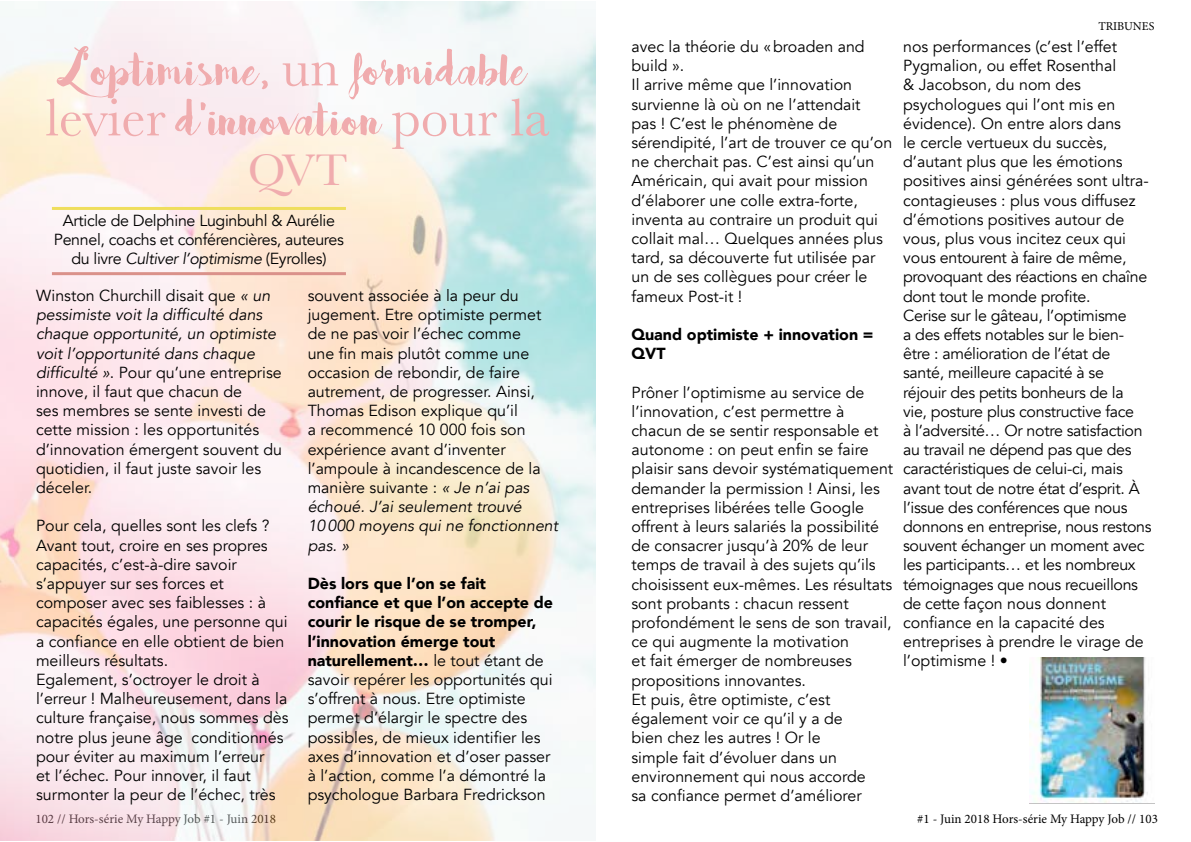
<style>
.page{position:relative;width:1191px;height:842px;background:#fff}
.page>*{position:absolute;margin:0;border:0;box-sizing:border-box;transform-origin:0 0}
.t1{font:55px "Bakery";color:#f0acae}
.t2{font:55px "Baskerville";color:#f0acae}
.t3{font:46px "Baskerville";color:#f0acae}
.t4{font:16px/19.2px "Avenir";color:#000}
.t5{font:16px/19.2px "Avenir";letter-spacing:-.02em;color:#000}
.t6{font:900 16px/19.2px "Avenir";color:#000}
.t7{font:13px "Minion Pro";letter-spacing:-.005em;color:#000}
.t8{font:12px "Minion Pro";color:#000}
.s1{font-family:"Baskerville"}
.s2{font-family:"Bakery"}
.s3{font-style:italic}
.s4{font-weight:900}
</style>
<div class="page">
<img style="left:0;top:2px;width:595px;height:838px">
<hr style="left:52px;top:207px;width:294px;height:3px;background:#efde5d">
<hr style="left:52px;top:272px;width:294px;height:3px;background:#da918a">
<img style="left:1029px;top:658px;width:126px;height:146px">
<h1 class="t1" style="left:69px;top:34px;width:459px">L’optimisme, <span class="s1">un</span> formidable</h1>
<h1 class="t2" style="left:46px;top:83px;width:505px">levier <span class="s2">d’innovation</span> pour la</h1>
<h2 class="t3" style="left:248px;top:141px;width:101px">QVT</h2>
<p class="t5" style="left:54px;top:211px;width:292px;text-align:center">Article de Delphine Luginbuhl &amp; Aurélie<br>Pennel, coachs et conférencières, auteures du livre <span class="s3">Cultiver l’optimisme</span> (Eyrolles)</p>
<p class="t4" style="left:36px;top:286px;width:247px">Winston Churchill disait que <span class="s3">« un pessimiste voit la difficulté dans chaque opportunité, un optimiste voit l’opportunité dans chaque difficulté »</span>. Pour qu’une entreprise innove, il faut que chacun de<br>ses membres se sente investi de cette mission : les opportunités d’innovation émergent souvent du quotidien, il faut juste savoir les déceler.</p>
<p class="t4" style="left:36px;top:516px;width:254px">Pour cela, quelles sont les clefs ?<br>Avant tout, croire en ses propres capacités, c’est-à-dire savoir s’appuyer sur ses forces et composer avec ses faiblesses : à capacités égales, une personne qui a confiance en elle obtient de bien meilleurs résultats.<br>Egalement, s’octroyer le droit à l’erreur ! Malheureusement, dans la culture française, nous sommes dès notre plus jeune âge conditionnés pour éviter au maximum l’erreur<br>et l’échec. Pour innover, il faut surmonter la peur de l’échec, très</p>
<p class="t4" style="left:308px;top:286px;width:252px">souvent associée à la peur du jugement. Etre optimiste permet de ne pas voir l’échec comme<br>une fin mais plutôt comme une occasion de rebondir, de faire autrement, de progresser. Ainsi,<br>Thomas Edison explique qu’il<br>a recommencé 10 000 fois son expérience avant d’inventer l’ampoule à incandescence de la manière suivante : <span class="s3">« Je n’ai pas échoué. J’ai seulement trouvé<br>10000 moyens qui ne fonctionnent pas. »</span></p>
<p class="t4" style="left:308px;top:574px;width:247px"><span class="s4">Dès lors que l’on se fait confiance et que l’on accepte de courir le risque de se tromper, l’innovation émerge tout naturellement…</span> le tout étant de savoir repérer les opportunités qui s’offrent à nous. Etre optimiste permet d’élargir le spectre des possibles, de mieux identifier les axes d’innovation et d’oser passer à l’action, comme l’a démontré la psychologue Barbara Fredrickson</p>
<p class="t4" style="left:631px;top:37px;width:262px">avec la théorie du «broaden and build ».<br>Il arrive même que l’innovation survienne là où on ne l’attendait<br>pas ! C’est le phénomène de sérendipité, l’art de trouver ce qu’on ne cherchait pas. C’est ainsi qu’un<br>Américain, qui avait pour mission d’élaborer une colle extra-forte, inventa au contraire un produit qui collait mal… Quelques années plus tard, sa découverte fut utilisée par un de ses collègues pour créer le fameux Post-it !</p>
<p class="t6" style="left:631px;top:324px;width:244px">Quand optimiste + innovation =<br>QVT</p>
<p class="t4" style="left:631px;top:383px;width:263px">Prôner l’optimisme au service de l’innovation, c’est permettre à chacun de se sentir responsable et autonome : on peut enfin se faire plaisir sans devoir systématiquement demander la permission ! Ainsi, les entreprises libérées telle Google offrent à leurs salariés la possibilité de consacrer jusqu’à 20% de leur temps de travail à des sujets qu’ils choisissent eux-mêmes. Les résultats sont probants : chacun ressent profondément le sens de son travail, ce qui augmente la motivation<br>et fait émerger de nombreuses propositions innovantes.<br>Et puis, être optimiste, c’est également voir ce qu’il y a de<br>bien chez les autres ! Or le<br>simple fait d’évoluer dans un environnement qui nous accorde<br>sa confiance permet d’améliorer</p>
<p class="t8" style="left:1098px;top:18px;width:58px">TRIBUNES</p>
<p class="t5" style="left:903px;top:37px;width:250px">nos performances (c’est l’effet<br>Pygmalion, ou effet Rosenthal<br>&amp; Jacobson, du nom des psychologues qui l’ont mis en évidence). On entre alors dans<br>le cercle vertueux du succès, d’autant plus que les émotions positives ainsi générées sont ultra&shy;contagieuses : plus vous diffusez d’émotions positives autour de vous, plus vous incitez ceux qui vous entourent à faire de même, provoquant des réactions en chaîne dont tout le monde profite.<br>Cerise sur le gâteau, l’optimisme<br>a des effets notables sur le bien&shy;être : amélioration de l’état de santé, meilleure capacité à se<br>réjouir des petits bonheurs de la vie, posture plus constructive face<br>à l’adversité… Or notre satisfaction au travail ne dépend pas que des caractéristiques de celui-ci, mais avant tout de notre état d’esprit. À l’issue des conférences que nous donnons en entreprise, nous restons souvent échanger un moment avec les participants… et les nombreux témoignages que nous recueillons de cette façon nous donnent confiance en la capacité des entreprises à prendre le virage de l’optimisme ! •</p>
<p class="t7" style="left:35px;top:810px;width:242px">102 // Hors-série My Happy Job #1 - Juin 2018</p>
<p class="t7" style="left:917px;top:810px;width:242px">#1 - Juin 2018 Hors-série My Happy Job // 103</p>
</div>
